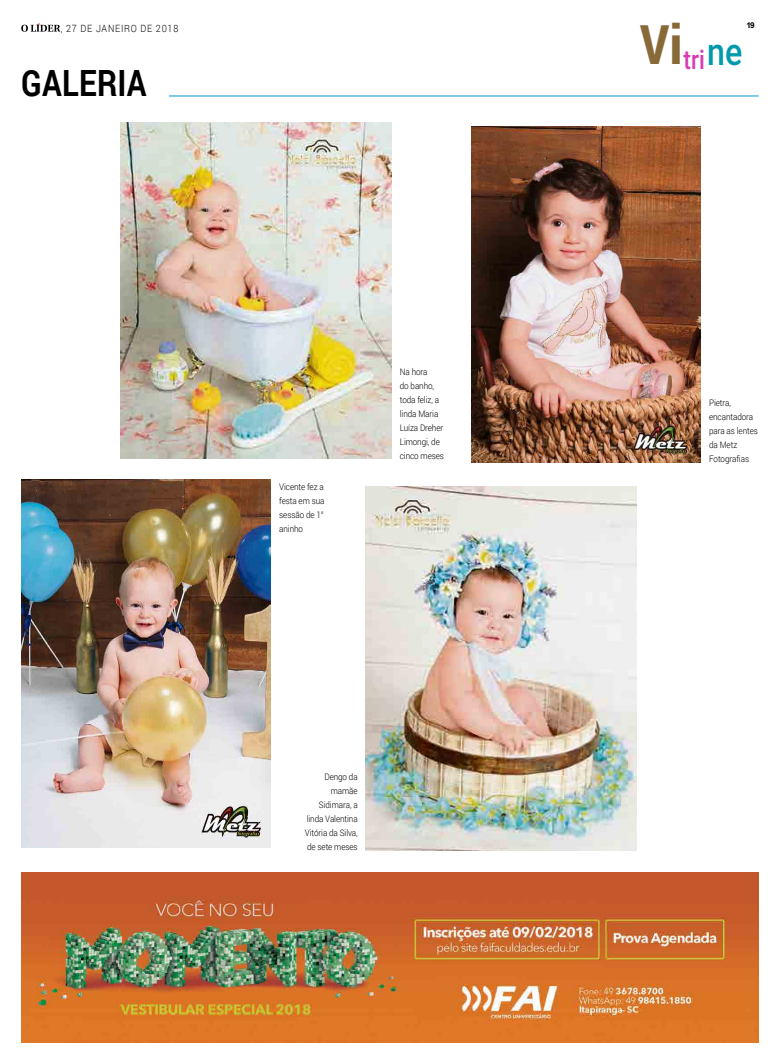
<style>
.page{position:relative;width:780px;height:1063px;background:#fff}
.page>*{position:absolute;margin:0;border:0;box-sizing:border-box;transform-origin:0 0}
.t1{font:700 36.2px "Roboto";letter-spacing:.01em;color:#000;scale:.85 1}
.t2{font:500 26.6px "Roboto";color:#da3ab3;scale:.85 1}
.t3{font:300 10px "Roboto";letter-spacing:.08em;color:#000;scale:.9 1}
.t4{font:300 9px/14px "Roboto";letter-spacing:-.01em;color:#000;scale:.9 1}
.t5{font:700 8px "Arial";color:#000}
</style>
<div class="page">
<svg style="left:21px;top:23px;width:39px;height:9px"></svg>
<hr style="left:169px;top:95px;width:589px;height:1px;background:#009bd5">
<img style="left:21px;top:872px;width:737px;height:170px">
<img style="left:120px;top:123px;width:271px;height:336px">
<img style="left:471px;top:127px;width:229px;height:336px">
<img style="left:365px;top:487px;width:271px;height:363px">
<img style="left:21px;top:480px;width:250px;height:368px">
<p class="t3" style="left:61px;top:21px;width:132px">, 27 DE janeirO DE 2018</p>
<p class="t5" style="left:746px;top:20px;width:10px">19</p>
<h2 class="t2" style="left:640px;top:41px;width:122px"><sup>Vi</sup>tri<sup>ne</sup></h2>
<h1 class="t1" style="left:21px;top:58px;width:149px">GALERIA</h1>
<p class="t4" style="left:279px;top:480px;width:52px;text-align:justify">Vicente fez a festa em sua sessão de 1° aninho</p>
<p class="t4" style="left:400px;top:364px;width:51px">Na hora<br>do banho, toda feliz, a linda Maria<br>Luíza Dreher<br>Limongi, de cinco meses</p>
<p class="t4" style="left:305px;top:769px;width:60px;text-align:right">Dengo da mamãe<br>Sidimara, a linda Valentina<br>Vitória da Silva, de sete meses</p>
<p class="t4" style="left:709px;top:396px;width:56px">Pietra, encantadora para as lentes da Metz<br>Fotografias</p>
</div>
